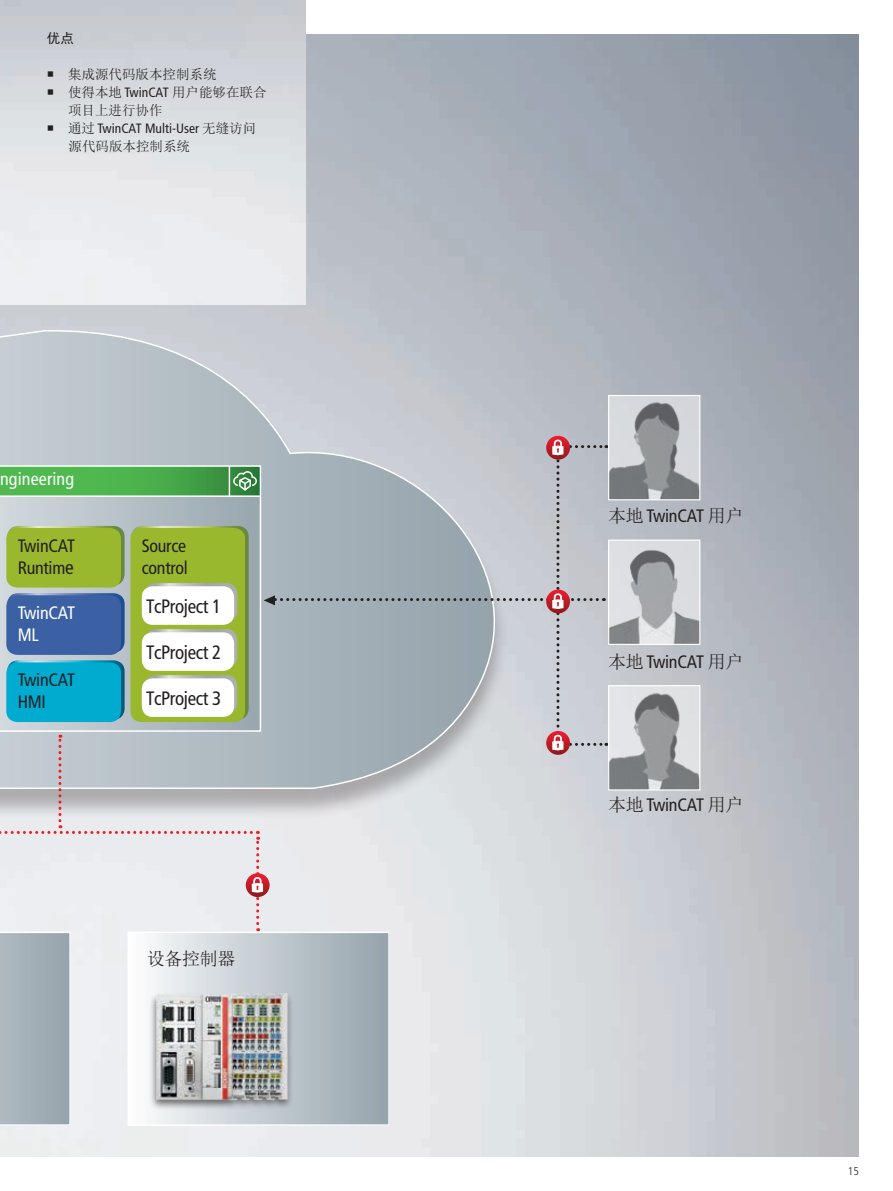
<style>
.page{position:relative;width:893px;height:1191px;background:#fff}
.page>*{position:absolute;margin:0;border:0;box-sizing:border-box;transform-origin:0 0}
.t1{font:condensed 19.35px "Frutiger LT Pro";letter-spacing:-.02em;color:#231f20}
.t2{font:condensed 18px/21.8px "Frutiger LT Pro";letter-spacing:-.015em;color:#231f20}
.t3{font:condensed 18px "Frutiger LT Pro";letter-spacing:.005em;color:#fff}
.t4{font:condensed 18px/21.8px "Frutiger LT Pro";letter-spacing:-.015em;color:#fff}
.t5{font:18px "Sim Sun";letter-spacing:-.015em;color:#231f20}
.t6{font:13.5px/18px "Sim Sun";color:#231f20}
.t7{font:condensed 13.5px "Frutiger LT Pro";color:#231f20}
.t8{font:13.5px "Sim Hei";color:#231f20}
.t9{font:300 condensed 11.25px "Frutiger LT Pro";color:#231f20}
.s1{font-family:"Frutiger LT Pro";font-stretch:condensed}
.s2{font-family:"Sim Sun";font-stretch:normal}
.s3{font-size:19.35px}
</style>
<div class="page">
<img style="left:0;top:34px;width:859px;height:1123px">
<svg style="left:0;top:329px;width:533px;height:110px;background:#c0c6cd"></svg>
<img style="left:0;top:0;width:305px;height:304px">
<svg style="left:546px;top:436px;width:24px;height:23px"></svg>
<svg style="left:0;top:439px;width:607px;height:686px;background:#c6cbd0"></svg>
<img style="left:610px;top:687px;width:88px;height:101px">
<div style="left:608px;top:685px;width:92px;height:105px;border:1px solid #fff"></div>
<img style="left:610px;top:397px;width:88px;height:101px">
<div style="left:608px;top:395px;width:92px;height:105px;border:1px solid #fff"></div>
<img style="left:610px;top:542px;width:88px;height:101px">
<div style="left:608px;top:539px;width:92px;height:106px;border:1px solid #fff"></div>
<svg style="left:0;top:465px;width:261px;height:267px"></svg>
<hr style="left:0;top:495px;width:261px;height:2px;background:#fff">
<svg style="left:48px;top:71px;width:5px;height:6px"></svg>
<svg style="left:48px;top:89px;width:5px;height:6px"></svg>
<svg style="left:48px;top:125px;width:5px;height:6px"></svg>
<p class="t8" style="left:47px;top:31px;width:29px">优点</p>
<p class="t6" style="left:68px;top:65px;width:200px">集成源代码版本控制系统<br>使得本地 <span class="s1">TwinCAT</span> 用户能够在联合项目上进行协作</p>
<p class="t7" style="left:68px;top:120px;width:190px"><span class="s2">通过</span> TwinCAT Multi-User <span class="s2">无缝访问</span></p>
<p class="t6" style="left:69px;top:137px;width:123px">源代码版本控制系统</p>
<p class="t3" style="left:0;top:468px;width:76px">ngineering</p>
<p class="t2" style="left:18px;top:535px;width:59px">TwinCAT<br>Runtim<span class="s3">e</span></p>
<p class="t4" style="left:18px;top:602px;width:59px">TwinCAT<br>ML</p>
<p class="t2" style="left:18px;top:669px;width:59px">TwinCAT<br>HMI</p>
<p class="t2" style="left:142px;top:535px;width:48px">Source control</p>
<p class="t1" style="left:146px;top:595px;width:77px">TcProject 1</p>
<p class="t1" style="left:146px;top:641px;width:77px">TcProject 2</p>
<p class="t1" style="left:146px;top:687px;width:77px">TcProject 3</p>
<p class="t5" style="left:147px;top:949px;width:90px">设备控制器</p>
<p class="t2" style="left:608px;top:505px;width:137px"><span class="s2">本地</span> TwinCAT <span class="s2">用户</span></p>
<p class="t2" style="left:608px;top:650px;width:137px"><span class="s2">本地</span> TwinCAT <span class="s2">用户</span></p>
<p class="t2" style="left:608px;top:794px;width:137px"><span class="s2">本地</span> TwinCAT <span class="s2">用户</span></p>
<p class="t9" style="left:848px;top:1164px;width:13px">15</p>
</div>
